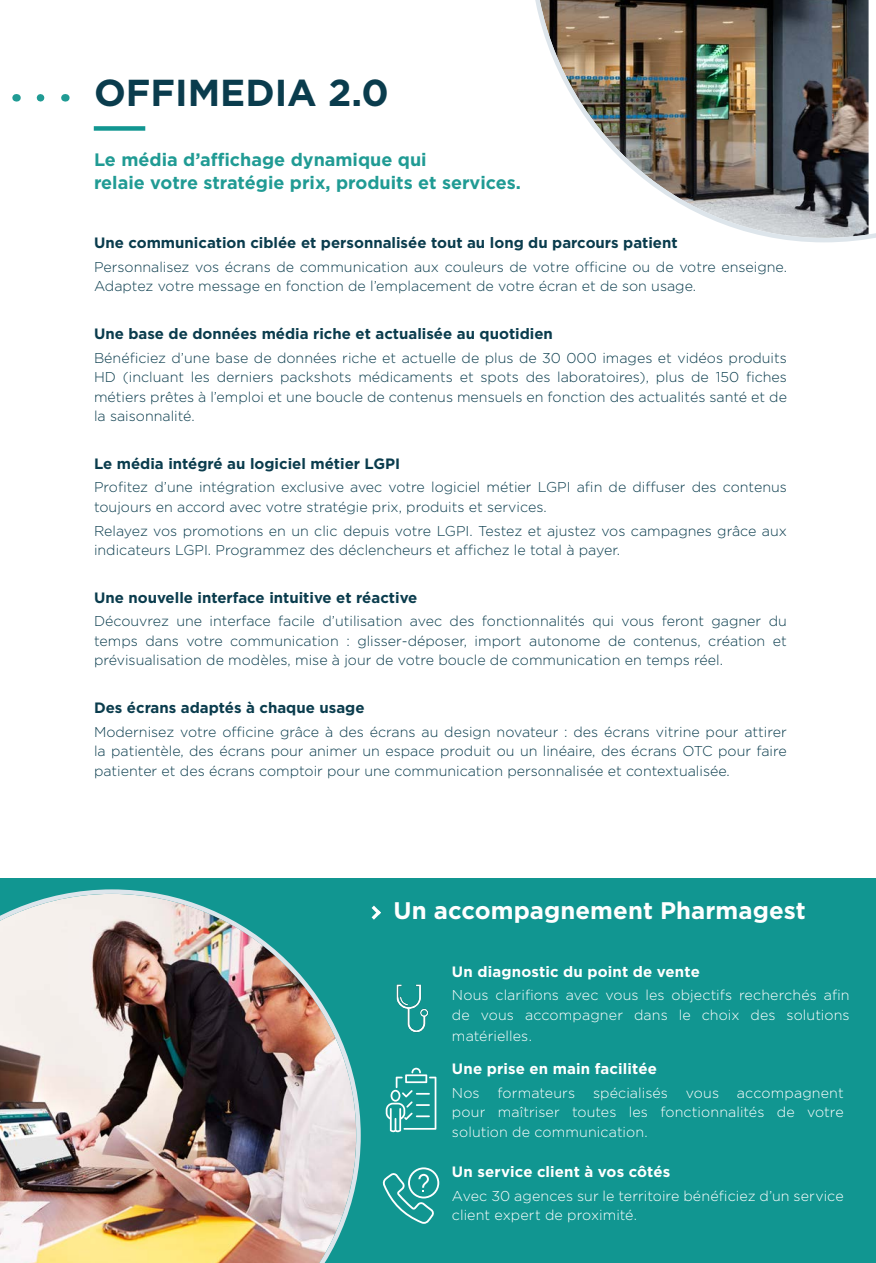
<style>
.page{position:relative;width:876px;height:1263px;background:#fff}
.page>*{position:absolute;margin:0;border:0;box-sizing:border-box;transform-origin:0 0}
.t1{font:700 37.5px "Gotham";color:#0a3c4d}
.t2{font:700 24px "Gotham";color:#fff}
.t3{font:700 18px/22.5px "Gotham";color:#209b94}
.t4{font:700 15px "Gotham";color:#0a3c4d}
.t5{font:700 15px "Gotham";letter-spacing:.01em;color:#fff}
.t6{font:300 14.25px/19.5px "Gotham";color:#0a3c4d}
.t7{font:300 14.25px/19.5px "Gotham";letter-spacing:.005em;color:#fff}
</style>
<div class="page">
<img style="left:535px;top:0;width:341px;height:242px">
<div style="left:0;top:878px;width:876px;height:385px;background:#119691"></div>
<img style="left:0;top:889px;width:361px;height:374px">
<div style="left:94px;top:126px;width:51px;height:5px;background:#119691"></div>
<svg style="left:40px;top:94px;width:5px;height:8px"></svg>
<svg style="left:372px;top:905px;width:9px;height:15px"></svg>
<svg style="left:382px;top:1167px;width:57px;height:57px"></svg>
<svg style="left:386px;top:1068px;width:50px;height:65px"></svg>
<img style="left:396px;top:984px;width:33px;height:49px">
<p class="t1" style="left:94px;top:68px;width:296px">OFFIMEDIA 2.0</p>
<p class="t3" style="left:94px;top:149px;width:429px">Le média d’affichage dynamique qui<br>relaie votre stratégie prix, produits et services.</p>
<p class="t4" style="left:94px;top:233px;width:585px">Une communication ciblée et personnalisée tout au long du parcours patient</p>
<p class="t6" style="left:94px;top:257px;width:694px">Personnalisez vos écrans de communication aux couleurs de votre officine ou de votre enseigne.<br>Adaptez votre message en fonction de l’emplacement de votre écran et de son usage.</p>
<p class="t4" style="left:94px;top:324px;width:460px">Une base de données média riche et actualisée au quotidien</p>
<p class="t6" style="left:94px;top:347px;width:694px;text-align:justify">Bénéficiez d’une base de données riche et actuelle de plus de 30 000 images et vidéos produits HD (incluant les derniers packshots médicaments et spots des laboratoires), plus de 150 fiches métiers prêtes à l’emploi et une boucle de contenus mensuels en fonction des actualités santé et de la saisonnalité.</p>
<p class="t4" style="left:94px;top:453px;width:308px">Le média intégré au logiciel métier LGPI</p>
<p class="t6" style="left:94px;top:477px;width:694px">Profitez d’une intégration exclusive avec votre logiciel métier LGPI afin de diffuser des contenus toujours en accord avec votre stratégie prix, produits et services.</p>
<p class="t6" style="left:94px;top:520px;width:694px">Relayez vos promotions en un clic depuis votre LGPI. Testez et ajustez vos campagnes grâce aux indicateurs LGPI. Programmez des déclencheurs et affichez le total à payer.</p>
<p class="t4" style="left:94px;top:587px;width:325px">Une nouvelle interface intuitive et réactive</p>
<p class="t6" style="left:94px;top:611px;width:694px;text-align:justify">Découvrez une interface facile d’utilisation avec des fonctionnalités qui vous feront gagner du temps dans votre communication : glisser-déposer, import autonome de contenus, création et prévisualisation de modèles, mise à jour de votre boucle de communication en temps réel.</p>
<p class="t4" style="left:94px;top:698px;width:272px">Des écrans adaptés à chaque usage</p>
<p class="t6" style="left:94px;top:721px;width:694px;text-align:justify">Modernisez votre officine grâce à des écrans au design novateur : des écrans vitrine pour attirer la patientèle, des écrans pour animer un espace produit ou un linéaire, des écrans OTC pour faire patienter et des écrans comptoir pour une communication personnalisée et contextualisée.</p>
<p class="t2" style="left:393px;top:894px;width:414px">Un accompagnement Pharmagest</p>
<p class="t5" style="left:452px;top:961px;width:249px">Un diagnostic du point de vente</p>
<p class="t7" style="left:452px;top:985px;width:399px">Nous clarifions avec vous les objectifs recherchés afin de vous accompagner dans le choix des solutions</p>
<p class="t7" style="left:452px;top:1026px;width:82px">matérielles.</p>
<p class="t5" style="left:452px;top:1059px;width:206px">Une prise en main facilitée</p>
<p class="t7" style="left:452px;top:1083px;width:29px">Nos</p>
<p class="t7" style="left:497px;top:1083px;width:79px">formateurs</p>
<p class="t7" style="left:593px;top:1083px;width:77px">spécialisés</p>
<p class="t7" style="left:686px;top:1083px;width:35px">vous</p>
<p class="t7" style="left:452px;top:1083px;width:393px;text-align:justify;text-indent:285px">accompagnent pour maîtriser toutes les fonctionnalités de votre solution de communication.</p>
<p class="t5" style="left:452px;top:1162px;width:220px">Un service client à vos côtés</p>
<p class="t7" style="left:452px;top:1185px;width:393px">Avec 30 agences sur le territoire bénéficiez d’un service client expert de proximité.</p>
</div>
